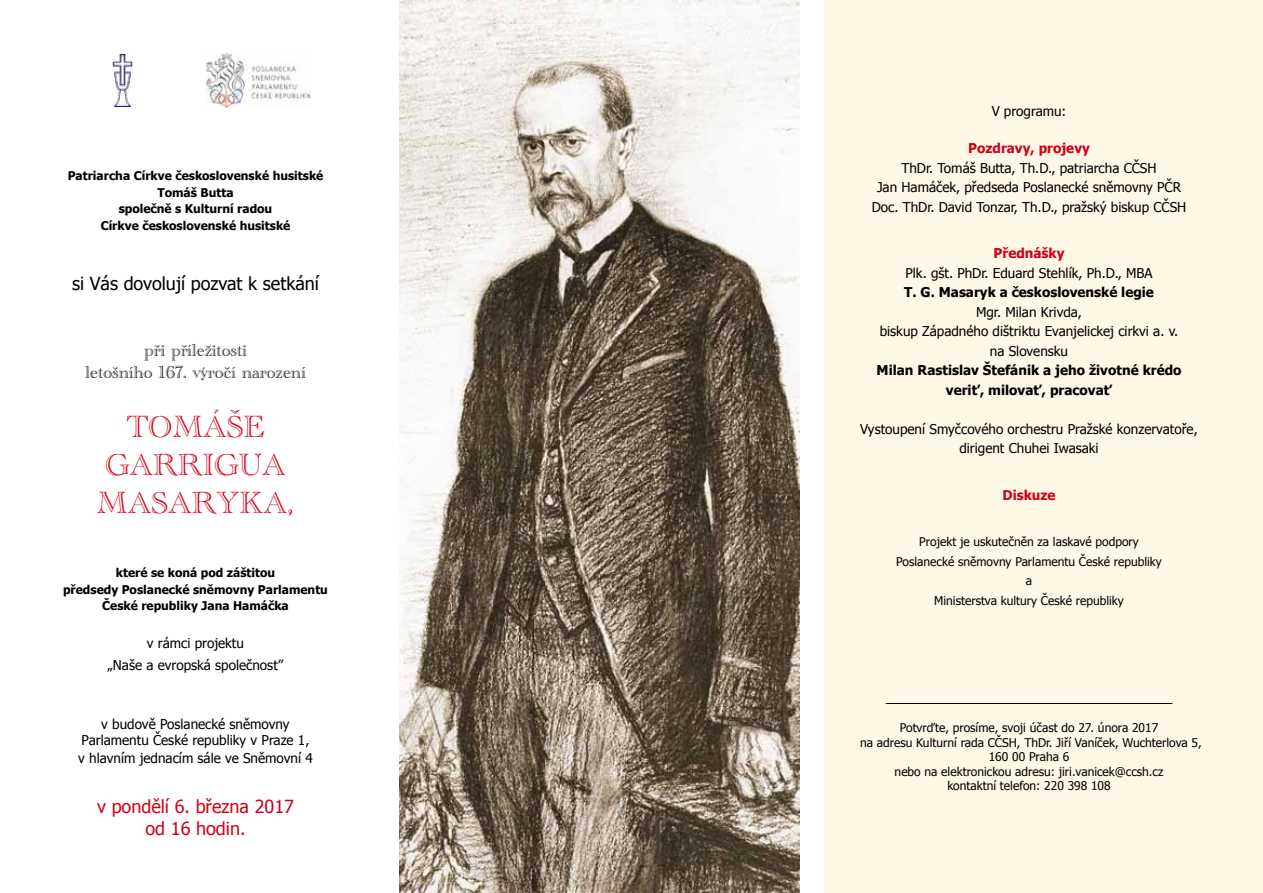
<style>
.page{position:relative;width:1263px;height:893px;background:#fff}
.page>*{position:absolute;margin:0;border:0;box-sizing:border-box;transform-origin:0 0}
.t1{font:31.5px/37.8px "Academy Engraved Let Plain";color:#d10019;text-align:center}
.t2{font:18px/21.6px "Academy Engraved Let Plain";color:#000;text-align:center}
.t3{font:18px/21.6px "Tahoma";color:#d10019;text-align:center}
.t4{font:18px "Tahoma";color:#000}
.t5{font:13.5px/19.5px "Tahoma";color:#000;text-align:center}
.t6{font:700 13.5px/19.5px "Tahoma";color:#000;text-align:center}
.t7{font:700 13.5px "Tahoma";color:#d10019}
.t8{font:12px/14.4px "Tahoma";color:#000;text-align:center}
.t9{font:700 12px/16.5px "Tahoma";color:#000;text-align:center}
</style>
<div class="page">
<div style="left:825px;top:0;width:438px;height:893px;background:#fff8e7"></div>
<img style="left:206px;top:53px;width:103px;height:54px">
<img style="left:113px;top:54px;width:19px;height:52px">
<img style="left:400px;top:0;width:399px;height:893px">
<hr style="left:886px;top:703px;width:286px;height:1px;background:#000">
<p class="t9" style="left:68px;top:167px;width:257px">Patriarcha Církve československé husitské<br>Tomáš Butta<br>společně s Kulturní radou<br>Církve československé husitské</p>
<h2 class="t4" style="left:72px;top:271px;width:248px">si Vás dovolují pozvat k setkání</h2>
<h2 class="t2" style="left:85px;top:338px;width:222px">při příležitosti<br>letošního 167. výročí narození</h2>
<h1 class="t1" style="left:97px;top:406px;width:198px">TOMÁŠE<br>GARRIGUA<br>MASARYKA,</h1>
<p class="t9" style="left:63px;top:564px;width:266px">které se koná pod záštitou<br>předsedy Poslanecké sněmovny Parlamentu<br>České republiky Jana Hamáčka</p>
<p class="t5" style="left:108px;top:632px;width:177px;line-height:21.6px">v rámci projektu<br>„Naše a evropská společnost”</p>
<p class="t5" style="left:82px;top:715px;width:229px;line-height:16.2px">v budově Poslanecké sněmovny<br>Parlamentu České republiky v Praze 1,</p>
<p class="t5" style="left:78px;top:748px;width:236px">v hlavním jednacím sále ve Sněmovní 4</p>
<h2 class="t3" style="left:97px;top:795px;width:198px">v pondělí 6. března 2017 od 16 hodin.</h2>
<p class="t5" style="left:992px;top:100px;width:76px">V programu:</p>
<p class="t7" style="left:968px;top:139px;width:123px">Pozdravy, projevy</p>
<p class="t5" style="left:872px;top:157px;width:316px">ThDr. Tomáš Butta, Th.D., patriarcha CČSH<br>Jan Hamáček, předseda Poslanecké sněmovny PČR<br>Doc. ThDr. David Tonzar, Th.D., pražský biskup CČSH</p>
<p class="t7" style="left:994px;top:244px;width:72px">Přednášky</p>
<p class="t5" style="left:905px;top:262px;width:249px">Plk. gšt. PhDr. Eduard Stehlík, Ph.D., MBA</p>
<p class="t6" style="left:904px;top:282px;width:251px">T. G. Masaryk a československé legie</p>
<p class="t5" style="left:880px;top:301px;width:300px">Mgr. Milan Krivda,<br>biskup Západného dištriktu Evanjelickej cirkvi a. v. na Slovensku</p>
<p class="t6" style="left:877px;top:360px;width:306px">Milan Rastislav Štefánik a jeho životné krédo veriť, milovať, pracovať</p>
<p class="t5" style="left:860px;top:418px;width:339px">Vystoupení Smyčcového orchestru Pražské konzervatoře, dirigent Chuhei Iwasaki</p>
<p class="t7" style="left:1002px;top:485px;width:55px">Diskuze</p>
<p class="t8" style="left:896px;top:531px;width:267px;line-height:19.5px">Projekt je uskutečněn za laskavé podpory<br>Poslanecké sněmovny Parlamentu České republiky a<br>Ministerstva kultury České republiky</p>
<p class="t8" style="left:860px;top:720px;width:343px">Potvrďte, prosíme, svoji účast do 27. února 2017<br>na adresu Kulturní rada CČSH, ThDr. Jiří Vaníček, Wuchterlova 5, 160 00 Praha 6<br>nebo na elektronickou adresu: jiri.vanicek@ccsh.cz<br>kontaktní telefon: 220 398 108</p>
</div>
